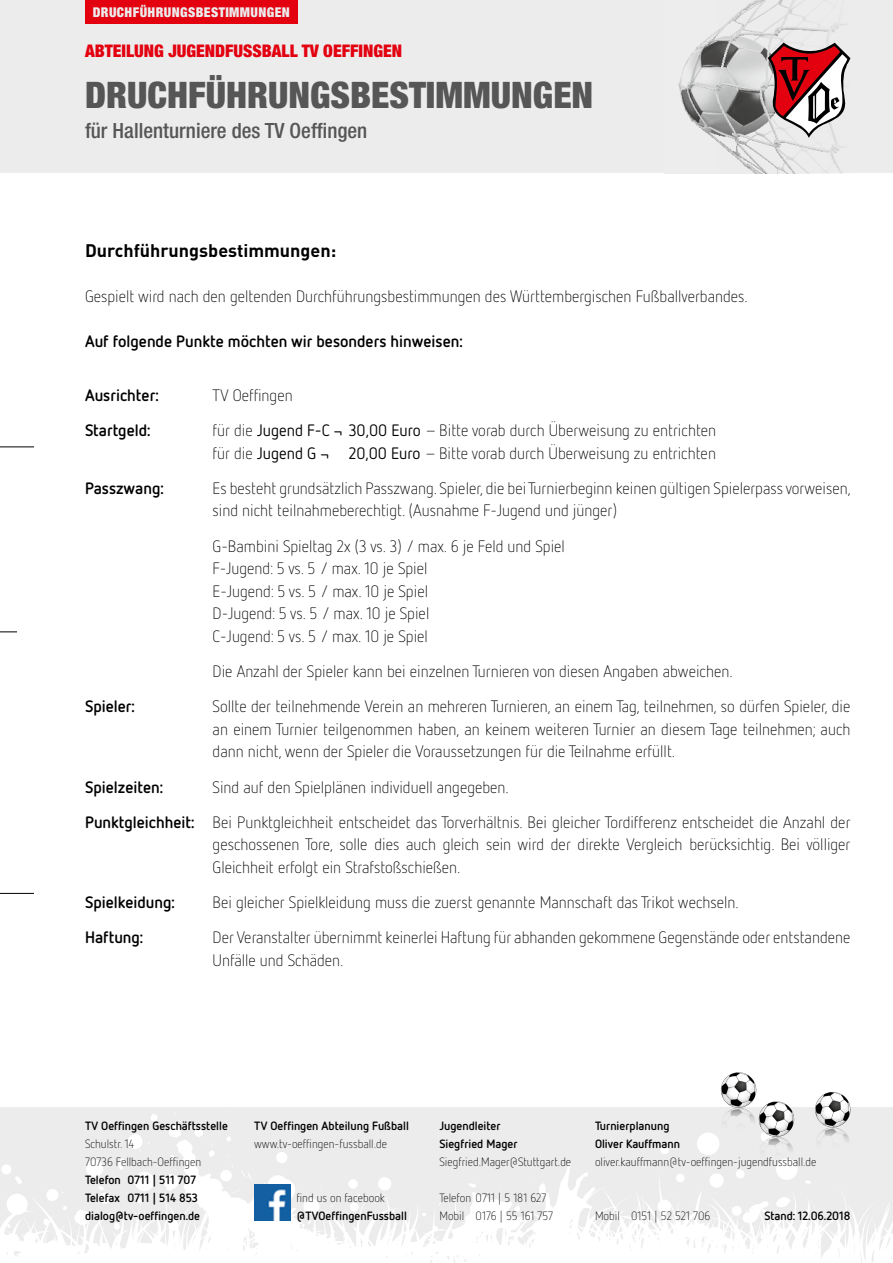
<style>
.page{position:relative;width:893px;height:1263px;background:#fff}
.page>*{position:absolute;margin:0;border:0;box-sizing:border-box;transform-origin:0 0}
.t1{font:900 condensed 36.6px "Helvetica Neue";color:#565656}
.t2{font:500 condensed 21px "Helvetica Neue";color:#565656}
.t3{font:700 18px "DIN";color:#000}
.t4{font:900 condensed 17.4px "Helvetica Neue";color:#e3000f}
.t5{font:300 16.5px/22.5px "Netto OT";color:#000}
.t6{font:700 16.5px "Netto OT";color:#000}
.t7{font:900 condensed 13.5px "Helvetica Neue";letter-spacing:.03em;color:#ececed}
.t8{font:300 12px/18px "Netto OT";color:#000}
.t9{font:700 12px/18px "Netto OT";color:#000}
.s1{font-weight:400}
.s2{font-weight:700}
</style>
<div class="page">
<svg style="left:0;top:1110px;width:893px;height:153px;fill:#ececed"></svg>
<img style="left:254px;top:1184px;width:36px;height:36px">
<hr style="left:0;top:447px;width:34px;height:1px;background:#000">
<hr style="left:0;top:893px;width:34px;height:1px;background:#000">
<svg style="left:0;top:632px;width:17px;height:1px"></svg>
<svg style="left:720px;top:1072px;width:75px;height:101px"></svg>
<svg style="left:814px;top:1092px;width:37px;height:71px"></svg>
<div style="left:0;top:0;width:893px;height:173px;background:#ececed"></div>
<img style="left:678px;top:0;width:167px;height:173px">
<div style="left:85px;top:0;width:213px;height:24px;background:#e3000f"></div>
<svg style="left:768px;top:43px;width:82px;height:95px"></svg>
<p class="t7" style="left:93px;top:4px;width:199px">DRUCHFÜHRUNGSBESTIMMUNGEN</p>
<p class="t4" style="left:85px;top:40px;width:318px">ABTEILUNG JUGENDFUSSBALL TV OEFFINGEN</p>
<h1 class="t1" style="left:85px;top:72px;width:510px">DRUCHFÜHRUNGSBESTIMMUNGEN</h1>
<p class="t2" style="left:85px;top:118px;width:284px">für Hallenturniere des TV Oeffingen</p>
<p class="t3" style="left:85px;top:239px;width:253px">Durchführungsbestimmungen:</p>
<p class="t5" style="left:85px;top:285px;width:664px">Gespielt wird nach den geltenden Durchführungsbestimmungen des Württembergischen Fußballverbandes.</p>
<p class="t6" style="left:85px;top:331px;width:379px">Auf folgende Punkte möchten wir besonders hinweisen:</p>
<p class="t6" style="left:85px;top:385px;width:75px">Ausrichter:</p>
<p class="t5" style="left:213px;top:384px;width:82px">TV Oeffingen</p>
<p class="t6" style="left:85px;top:420px;width:67px">Startgeld:</p>
<p class="t5" style="left:213px;top:419px;width:505px">für die <span class="s1">Jugend F-C ¬ 30,00 Euro</span> – Bitte vorab durch Überweisung zu entrichten für die <span class="s1">Jugend G ¬ 20,00 Euro</span> – Bitte vorab durch Überweisung zu entrichten</p>
<p class="t6" style="left:85px;top:478px;width:80px">Passzwang:</p>
<p class="t5" style="left:213px;top:477px;width:640px">Es besteht grundsätzlich Passzwang. Spieler, die bei Turnierbeginn keinen gültigen Spielerpass vorweisen, sind nicht teilnahmeberechtigt. (Ausnahme F-Jugend und jünger)</p>
<p class="t5" style="left:213px;top:534px;width:354px">G-Bambini Spieltag 2x (3 vs. 3) / max. 6 je Feld und Spiel F-Jugend: 5 vs. 5 / max. 10 je Spiel<br>E-Jugend: 5 vs. 5 / max. 10 je Spiel<br>D-Jugend: 5 vs. 5 / max. 10 je Spiel<br>C-Jugend: 5 vs. 5 / max. 10 je Spiel</p>
<p class="t5" style="left:213px;top:660px;width:522px">Die Anzahl der Spieler kann bei einzelnen Turnieren von diesen Angaben abweichen.</p>
<p class="t6" style="left:85px;top:696px;width:51px">Spieler:</p>
<p class="t5" style="left:213px;top:695px;width:639px;text-align:justify">Sollte der teilnehmende Verein an mehreren Turnieren, an einem Tag, teilnehmen, so dürfen Spieler, die an einem Turnier teilgenommen haben, an keinem weiteren Turnier an diesem Tage teilnehmen; auch dann nicht, wenn der Spieler die Voraussetzungen für die Teilnahme erfüllt.</p>
<p class="t6" style="left:85px;top:776px;width:80px">Spielzeiten:</p>
<p class="t5" style="left:85px;top:769px;width:767px;line-height:35.2px;text-indent:128px">Sind auf den Spielplänen individuell angegeben.<br><span class="s2">Punktgleichheit:</span> Bei Punktgleichheit entscheidet das Torverhältnis. Bei gleicher Tordifferenz entscheidet die Anzahl der</p>
<p class="t5" style="left:213px;top:833px;width:639px">geschossenen Tore, solle dies auch gleich sein wird der direkte Vergleich berücksichtig. Bei völliger<br>Gleichheit erfolgt ein Strafstoßschießen.</p>
<p class="t6" style="left:85px;top:892px;width:91px">Spielkeidung:</p>
<p class="t5" style="left:213px;top:891px;width:528px">Bei gleicher Spielkleidung muss die zuerst genannte Mannschaft das Trikot wechseln.</p>
<p class="t6" style="left:85px;top:927px;width:60px">Haftung:</p>
<p class="t5" style="left:213px;top:926px;width:639px">Der Veranstalter übernimmt keinerlei Haftung für abhanden gekommene Gegenstände oder entstandene<br>Unfälle und Schäden.</p>
<p class="t9" style="left:85px;top:1117px;width:144px">TV Oeffingen Geschäftsstelle</p>
<p class="t8" style="left:85px;top:1135px;width:118px">Schulstr. 14<br>70736 Fellbach-Oeffingen</p>
<p class="t9" style="left:85px;top:1171px;width:117px">Telefon 0711 | 511 707<br>Telefax 0711 | 514 853 dialog@tv-oeffingen.de</p>
<p class="t9" style="left:254px;top:1117px;width:156px">TV Oeffingen Abteilung Fußball</p>
<p class="t8" style="left:254px;top:1135px;width:134px">www.tv-oeffingen-fussball.de</p>
<p class="t8" style="left:297px;top:1189px;width:90px">find us on facebook</p>
<p class="t9" style="left:297px;top:1207px;width:112px">@TVOeffingenFussball</p>
<p class="t9" style="left:439px;top:1117px;width:79px">Jugendleiter<br>Siegfried Mager</p>
<p class="t8" style="left:439px;top:1153px;width:133px">Siegfried.Mager@Stuttgart.de</p>
<p class="t8" style="left:439px;top:1189px;width:115px">Telefon 0711 | 5 181 627<br>Mobil 0176 | 55 161 757</p>
<p class="t9" style="left:595px;top:1117px;width:87px">Turnierplanung<br>Oliver Kauffmann</p>
<p class="t8" style="left:595px;top:1153px;width:223px">oliver.kauffmann@tv-oeffingen-jugendfussball.de</p>
<p class="t8" style="left:595px;top:1207px;width:117px">Mobil 0151 | 52 521 706</p>
<p class="t9" style="left:764px;top:1207px;width:87px">Stand: 12.06.2018</p>
</div>
